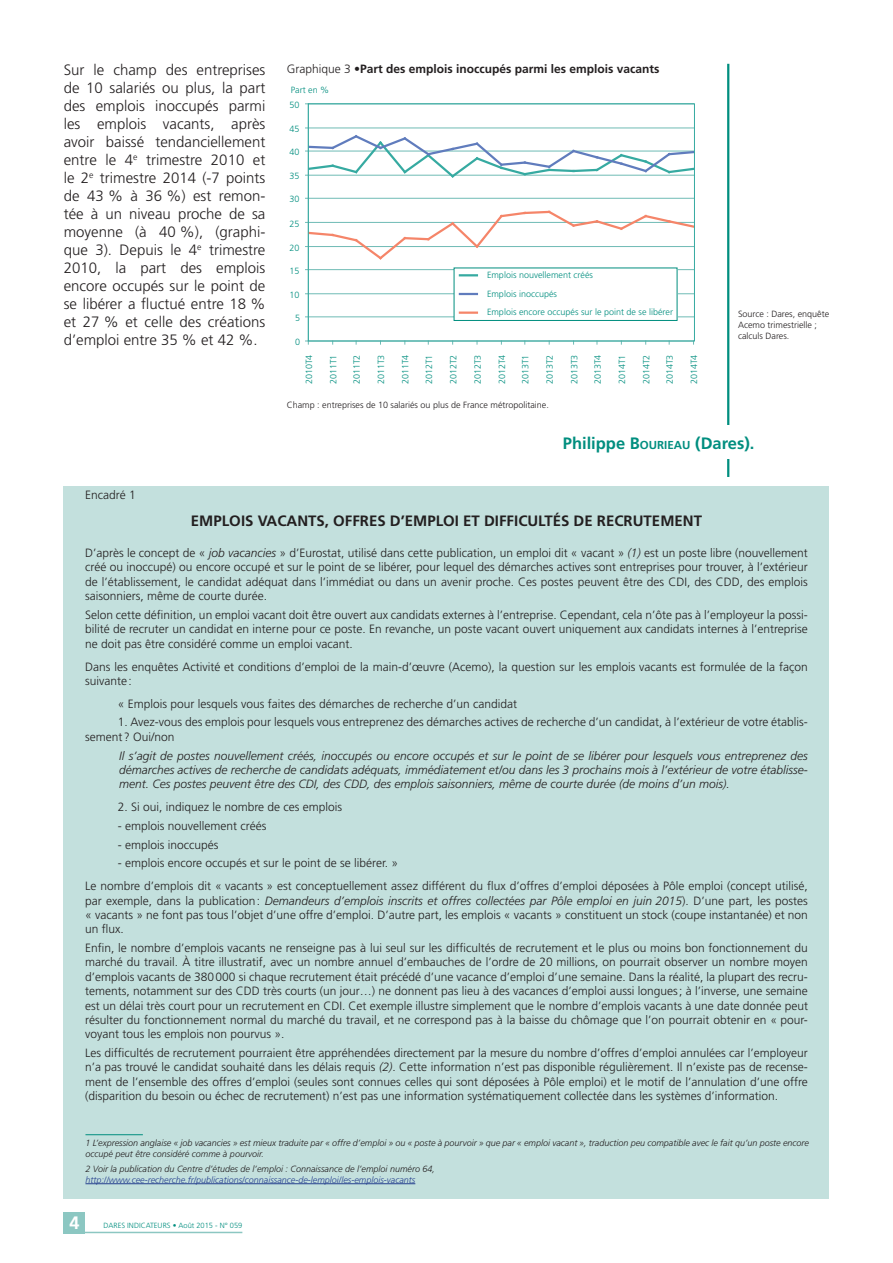
<style>
.page{position:relative;width:893px;height:1263px;background:#fff}
.page>*{position:absolute;margin:0;border:0;box-sizing:border-box;transform-origin:0 0}
.t1{font:700 18px "Frutiger";color:#fff}
.t2{font:700 16.5px "Frutiger";color:#008e7f}
.t3{font:300 15px/18px "Frutiger";color:#231f20;text-align:justify}
.t4{font:700 15px "Frutiger";color:#231f20}
.t5{font:300 12px/14.4px "Frutiger";color:#231f20;text-align:justify}
.t6{font:italic 300 12px/14.4px "Frutiger";color:#231f20;text-align:justify}
.t7{font:700 12px "Frutiger";color:#231f20}
.t8{font:italic 300 9px/10.8px "Frutiger";color:#231f20}
.t9{font:300 9px/18.6px "Frutiger";color:#008e7f}
.t10{font:300 9px/10.8px "Frutiger";color:#231f20}
.t11{font:italic 300 9px "Frutiger";color:#253f8e}
.t12{font:300 7.5px "Frutiger";color:#008e7f}
.s1{font-weight:300}
.s2{font-size:11.55px}
.s3{font-style:italic}
</style>
<div class="page">
<div style="left:64px;top:486px;width:765px;height:713px;background:#c3e0dd"></div>
<hr style="left:85px;top:1183px;width:330px;height:1px;background:#253f8e">
<hr style="left:85px;top:1134px;width:58px;height:1px;background:#008e7f">
<hr style="left:308px;top:316px;width:385px;height:1px;background:#6fbbb5">
<hr style="left:308px;top:293px;width:385px;height:1px;background:#6fbbb5">
<hr style="left:308px;top:269px;width:385px;height:1px;background:#6fbbb5">
<hr style="left:308px;top:198px;width:385px;height:1px;background:#6fbbb5">
<hr style="left:308px;top:341px;width:385px;height:1px;background:#6fbbb5">
<svg style="left:305px;top:128px;width:388px;height:51px"></svg>
<svg style="left:305px;top:209px;width:388px;height:52px"></svg>
<div style="left:308px;top:103px;width:387px;height:238px;border:1px solid #36aaa1"></div>
<div style="left:454px;top:268px;width:223px;height:52px;background:#fff"></div>
<div style="left:454px;top:268px;width:223px;height:53px;border:1px solid #008e7f"></div>
<svg style="left:460px;top:274px;width:17px;height:2px"></svg>
<svg style="left:460px;top:293px;width:17px;height:2px"></svg>
<hr style="left:460px;top:311px;width:17px;height:3px;background:#f58569">
<hr style="left:727px;top:64px;width:2px;height:413px;background:#008e7f">
<div style="left:64px;top:1212px;width:21px;height:21px;background:#8cc7c2"></div>
<hr style="left:64px;top:1232px;width:178px;height:1px;background:#8cc7c2">
<p class="t3" style="left:64px;top:61px;width:203px">Sur le champ des entreprises de 10 salariés ou plus, la part des emplois inoccupés parmi les emplois vacants, après avoir baissé tendanciellement entre le 4<sup>e</sup> trimestre 2010 et le 2<sup>e</sup> trimestre 2014 (-7 points de 43 % à 36 %) est remon&shy;tée à un niveau proche de sa moyenne (à 40 %), (graphi&shy;que 3). Depuis le 4<sup>e</sup> trimestre 2010, la part des emplois encore occupés sur le point de se libérer a fluctué entre 18 % et 27 % et celle des créations d’emploi entre 35 % et 42 %.</p>
<p class="t5" style="left:85px;top:488px;width:52px">Encadré 1</p>
<p class="t7" style="left:287px;top:62px;width:374px"><span class="s1">Graphique 3</span> •Part des emplois inoccupés parmi les emplois vacants</p>
<p class="t9" style="left:291px;top:81px;width:40px">Part en %</p>
<p class="t9" style="left:290px;top:96px;width:12px">50</p>
<p class="t9" style="left:290px;top:120px;width:12px">45</p>
<p class="t9" style="left:290px;top:143px;width:12px">40</p>
<p class="t9" style="left:290px;top:167px;width:12px">35</p>
<p class="t9" style="left:290px;top:190px;width:12px">30</p>
<p class="t9" style="left:290px;top:214px;width:12px">25</p>
<p class="t9" style="left:290px;top:238px;width:12px">20</p>
<p class="t9" style="left:290px;top:262px;width:12px">15</p>
<p class="t9" style="left:290px;top:286px;width:12px">10</p>
<p class="t9" style="left:295px;top:309px;width:7px">5</p>
<p class="t9" style="left:295px;top:333px;width:7px">0</p>
<p class="t9" style="left:487px;top:266px;width:188px">Emplois nouvellement créés<br>Emplois inoccupés<br>Emplois encore occupés sur le point de se libérer</p>
<p class="t9" style="left:300px;top:384px;width:31px;rotate:-90deg">2010T4</p>
<p class="t9" style="left:324px;top:384px;width:31px;rotate:-90deg">2011T1</p>
<p class="t9" style="left:348px;top:384px;width:31px;rotate:-90deg">2011T2</p>
<p class="t9" style="left:372px;top:384px;width:31px;rotate:-90deg">2011T3</p>
<p class="t9" style="left:396px;top:384px;width:31px;rotate:-90deg">2011T4</p>
<p class="t9" style="left:420px;top:384px;width:31px;rotate:-90deg">2012T1</p>
<p class="t9" style="left:444px;top:384px;width:31px;rotate:-90deg">2012T2</p>
<p class="t9" style="left:468px;top:384px;width:31px;rotate:-90deg">2012T3</p>
<p class="t9" style="left:493px;top:384px;width:31px;rotate:-90deg">2012T4</p>
<p class="t9" style="left:516px;top:384px;width:31px;rotate:-90deg">2013T1</p>
<p class="t9" style="left:541px;top:384px;width:31px;rotate:-90deg">2013T2</p>
<p class="t9" style="left:565px;top:384px;width:31px;rotate:-90deg">2013T3</p>
<p class="t9" style="left:588px;top:384px;width:31px;rotate:-90deg">2013T4</p>
<p class="t9" style="left:613px;top:384px;width:31px;rotate:-90deg">2014T1</p>
<p class="t9" style="left:637px;top:384px;width:31px;rotate:-90deg">2014T2</p>
<p class="t9" style="left:661px;top:384px;width:31px;rotate:-90deg">2014T3</p>
<p class="t9" style="left:685px;top:384px;width:31px;rotate:-90deg">2014T4</p>
<p class="t10" style="left:287px;top:400px;width:264px">Champ : entreprises de 10 salariés ou plus de France métropolitaine.</p>
<p class="t10" style="left:738px;top:309px;width:93px">Source : Dares, enquête<br>Acemo trimestrielle ; calculs Dares.</p>
<h2 class="t2" style="left:563px;top:433px;width:193px">Philippe B<span class="s2">OURIEAU</span> (Dares).</h2>
<p class="t4" style="left:191px;top:511px;width:508px">EMPLOIS VACANTS, OFFRES D’EMPLOI ET DIFFICULTÉS DE RECRUTEMENT</p>
<p class="t5" style="left:85px;top:546px;width:724px">D’après le concept de « <span class="s3">job vacancies</span> » d’Eurostat, utilisé dans cette publication, un emploi dit « vacant » <span class="s3">(1)</span> est un poste libre (nouvellement créé ou inoccupé) ou encore occupé et sur le point de se libérer, pour lequel des démarches actives sont entreprises pour trouver, à l’extérieur de l’établissement, le candidat adéquat dans l’immédiat ou dans un avenir proche. Ces postes peuvent être des CDI, des CDD, des emplois saisonniers, même de courte durée.</p>
<p class="t5" style="left:85px;top:608px;width:724px">Selon cette définition, un emploi vacant doit être ouvert aux candidats externes à l’entreprise. Cependant, cela n’ôte pas à l’employeur la possi&shy;bilité de recruter un candidat en interne pour ce poste. En revanche, un poste vacant ouvert uniquement aux candidats internes à l’entreprise ne doit pas être considéré comme un emploi vacant.</p>
<p class="t5" style="left:85px;top:659px;width:724px">Dans les enquêtes Activité et conditions d’emploi de la main-d’œuvre (Acemo), la question sur les emplois vacants est formulée de la façon suivante:</p>
<p class="t5" style="left:118px;top:697px;width:401px">« Emplois pour lesquels vous faites des démarches de recherche d’un candidat</p>
<p class="t5" style="left:85px;top:715px;width:724px;text-indent:33px">1. Avez-vous des emplois pour lesquels vous entreprenez des démarches actives de recherche d’un candidat, à l’extérieur de votre établis&shy;sement? Oui/non</p>
<p class="t6" style="left:119px;top:748px;width:690px">Il s’agit de postes nouvellement créés, inoccupés ou encore occupés et sur le point de se libérer pour lesquels vous entreprenez des démarches actives de recherche de candidats adéquats, immédiatement et/ou dans les 3 prochains mois à l’extérieur de votre établisse&shy;ment. Ces postes peuvent être des CDI, des CDD, des emplois saisonniers, même de courte durée (de moins d’un mois).</p>
<p class="t5" style="left:118px;top:800px;width:226px">2. Si oui, indiquez le nombre de ces emplois</p>
<p class="t5" style="left:118px;top:819px;width:150px">- emplois nouvellement créés</p>
<p class="t5" style="left:118px;top:837px;width:102px">- emplois inoccupés</p>
<p class="t5" style="left:85px;top:852px;width:724px;line-height:23px;text-indent:33px">- emplois encore occupés et sur le point de se libérer. »<br>Le nombre d’emplois dit « vacants » est conceptuellement assez différent du flux d’offres d’emploi déposées à Pôle emploi (concept utilisé,</p>
<p class="t5" style="left:85px;top:893px;width:724px">par exemple, dans la publication: <span class="s3">Demandeurs d’emplois inscrits et offres collectées par Pôle emploi en juin 2015</span>). D’une part, les postes « vacants » ne font pas tous l’objet d’une offre d’emploi. D’autre part, les emplois « vacants » constituent un stock (coupe instantanée) et non un flux.</p>
<p class="t5" style="left:85px;top:941px;width:724px">Enfin, le nombre d’emplois vacants ne renseigne pas à lui seul sur les difficultés de recrutement et le plus ou moins bon fonctionnement du marché du travail. À titre illustratif, avec un nombre annuel d’embauches de l’ordre de 20 millions, on pourrait observer un nombre moyen d’emplois vacants de 380000 si chaque recrutement était précédé d’une vacance d’emploi d’une semaine. Dans la réalité, la plupart des recru&shy;tements, notamment sur des CDD très courts (un jour…) ne donnent pas lieu à des vacances d’emploi aussi longues; à l’inverse, une semaine est un délai très court pour un recrutement en CDI. Cet exemple illustre simplement que le nombre d’emplois vacants à une date donnée peut résulter du fonctionnement normal du marché du travail, et ne correspond pas à la baisse du chômage que l’on pourrait obtenir en « pour&shy;voyant tous les emplois non pourvus ».</p>
<p class="t5" style="left:85px;top:1046px;width:724px">Les difficultés de recrutement pourraient être appréhendées directement par la mesure du nombre d’offres d’emploi annulées car l’employeur n’a pas trouvé le candidat souhaité dans les délais requis <span class="s3">(2)</span>. Cette information n’est pas disponible régulièrement. Il n’existe pas de recense&shy;ment de l’ensemble des offres d’emploi (seules sont connues celles qui sont déposées à Pôle emploi) et le motif de l’annulation d’une offre (disparition du besoin ou échec de recrutement) n’est pas une information systématiquement collectée dans les systèmes d’information.</p>
<p class="t8" style="left:85px;top:1138px;width:725px">1 L’expression anglaise « job vacancies » est mieux traduite par « offre d’emploi » ou « poste à pourvoir » que par « emploi vacant », traduction peu compatible avec le fait qu’un poste encore occupé peut être considéré comme à pourvoir.</p>
<p class="t8" style="left:85px;top:1163px;width:351px">2 Voir la publication du Centre d’études de l’emploi : Connaissance de l’emploi numéro 64,</p>
<p class="t11" style="left:85px;top:1174px;width:331px">http://www.cee-recherche.fr/publications/connaissance-de-lemploi/les-emplois-vacants</p>
<h1 class="t1" style="left:69px;top:1212px;width:12px">4</h1>
<p class="t12" style="left:104px;top:1221px;width:140px">DARES INDICATEURS • Août 2015 - N° 059</p>
</div>
